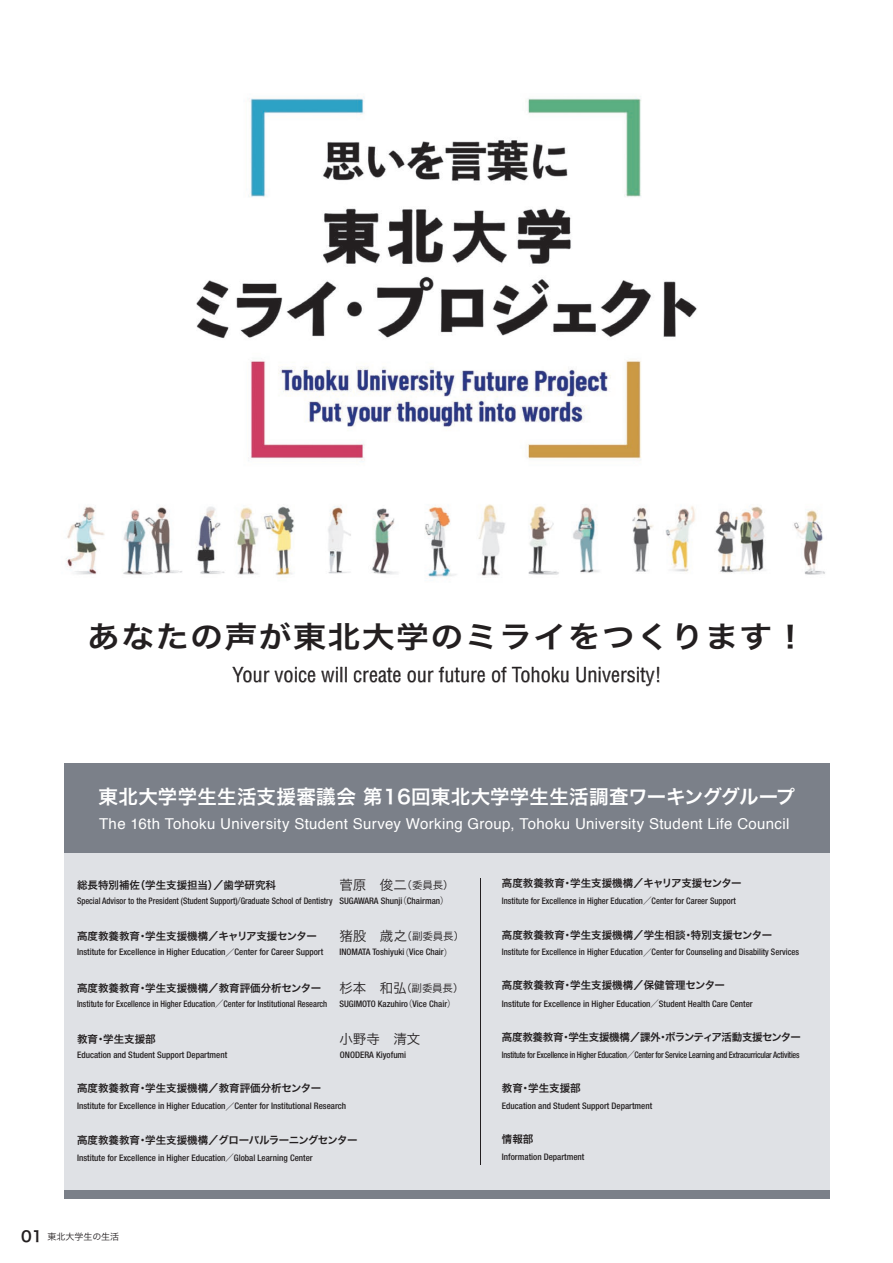
<style>
.page{position:relative;width:893px;height:1263px;background:#fff}
.page>*{position:absolute;margin:0;border:0;box-sizing:border-box;transform-origin:0 0}
.t1{font:30px "Hiragino Sans W6";letter-spacing:.04em;color:#231f20;scale:1.1 1}
.t2{font:condensed 20.25px "Helvetica LT Std";color:#231f20}
.t3{font:19.5px "Hira Kaku Std W6";letter-spacing:.01em;color:#fff}
.t4{font:15px "Helvetica";letter-spacing:.025em;color:#fff}
.t5{font:13.5px "Hira Kaku Pro W3";color:#231f20}
.t6{font:10.5px "Hira Kaku Pro W6";color:#231f20}
.t7{font:10.5px "Hira Kaku Pro W6";letter-spacing:-.025em;color:#231f20}
.t8{font:10.5px "Hira Kaku Pro W3";letter-spacing:-.02em;color:#231f20}
.t9{font:500 condensed 9px "Helvetica Neue LT Std";color:#231f20}
.t10{font:500 condensed 9px "Helvetica Neue LT Std";color:#231f20;scale:.93 1}
.t11{font:500 condensed 9px "Helvetica Neue LT Std";color:#231f20;scale:.95 1}
.t12{font:500 condensed 9px "Helvetica Neue LT Std";letter-spacing:-.025em;color:#231f20;scale:.9 1}
.t13{font:9px "Hira Kaku Pro W3";color:#231f20}
.s1{font-size:10.5px}
.s2{font-family:"Koz Go Pr 6 N";font-weight:400;font-stretch:normal}
.s3{font-size:13.5px}
.s4{font-family:"Hira Kaku Pro W6";font-size:10.5px}
.s5{font-family:"Hira Kaku Pro W6";font-size:15px}
</style>
<div class="page">
<img style="left:66px;top:504px;width:759px;height:73px">
<img style="left:196px;top:95px;width:501px;height:367px">
<div style="left:64px;top:763px;width:766px;height:435px;background:#dfe1e5"></div>
<div style="left:64px;top:763px;width:766px;height:90px;background:#7b8089"></div>
<div style="left:64px;top:1190px;width:766px;height:8px;background:#7b8089"></div>
<hr style="left:480px;top:878px;width:1px;height:286px;background:#231f20">
<hr style="left:892px;top:0;width:1px;height:51px;background:#939598">
<svg style="left:232px;top:667px;width:37px;height:16px"></svg>
<svg style="left:275px;top:667px;width:40px;height:16px"></svg>
<svg style="left:321px;top:667px;width:26px;height:15px"></svg>
<svg style="left:354px;top:668px;width:47px;height:15px"></svg>
<svg style="left:408px;top:667px;width:77px;height:16px"></svg>
<svg style="left:492px;top:667px;width:14px;height:16px"></svg>
<svg style="left:512px;top:667px;width:57px;height:16px"></svg>
<svg style="left:577px;top:667px;width:82px;height:19px"></svg>
<h1 class="t1" style="left:87px;top:609px;width:656px">あなたの声が東北大学のミライをつくります！</h1>
<h2 class="t2" style="left:232px;top:662px;width:431px">Your voice will create our future of Tohoku University!</h2>
<h3 class="t3" style="left:99px;top:782px;width:698px">東北大学学生生活支援審議会 第１6回東北大学学生生活調査ワーキンググループ</h3>
<h3 class="t4" style="left:99px;top:812px;width:692px">The 16th Tohoku University Student Survey Working Group, Tohoku University Student Life Council</h3>
<p class="t6" style="left:77px;top:875px;width:201px">総長特別補佐（学生支援担当）／歯学研究科</p>
<h3 class="t5" style="left:339px;top:873px;width:116px">菅原　俊二<span class="s1">（委員長）</span></h3>
<p class="t10" style="left:77px;top:895px;width:402px">Special Advisor to the President (Student Support)<span class="s2">/</span>Graduate School of Dentistry SUGAWARA Shunji<span class="s2">（</span>Chairman<span class="s2">）</span></p>
<p class="t6" style="left:77px;top:927px;width:241px">高度教養教育・学生支援機構／キャリア支援センター</p>
<p class="t8" style="left:339px;top:927px;width:126px"><span class="s3">猪股　歳之</span>（副委員長）</p>
<p class="t9" style="left:77px;top:946px;width:248px">Institute for Excellence in Higher Education<span class="s2">／</span>Center for Career Support</p>
<p class="t9" style="left:339px;top:946px;width:115px">INOMATA Toshiyuki<span class="s2">（</span>Vice Chair<span class="s2">）</span></p>
<p class="t6" style="left:77px;top:978px;width:246px">高度教養教育・学生支援機構／教育評価分析センター</p>
<p class="t8" style="left:339px;top:978px;width:126px"><span class="s3">杉本　和弘</span>（副委員長）</p>
<p class="t10" style="left:77px;top:998px;width:271px">Institute for Excellence in Higher Education<span class="s2">／</span>Center for Institutional Research</p>
<p class="t9" style="left:339px;top:998px;width:118px">SUGIMOTO Kazuhiro<span class="s2">（</span>Vice Chair<span class="s2">）</span></p>
<p class="t6" style="left:77px;top:1029px;width:80px">教育・学生支援部</p>
<h3 class="t5" style="left:322px;top:1027px;width:100px"><span class="s4">　</span> 小野寺　清文</h3>
<p class="t9" style="left:77px;top:1049px;width:152px">Education and Student Support Department</p>
<p class="t9" style="left:322px;top:1049px;width:86px"><span class="s2">　　</span>ONODERA Kiyofumi</p>
<p class="t6" style="left:77px;top:1078px;width:246px">高度教養教育・学生支援機構／教育評価分析センター</p>
<p class="t9" style="left:77px;top:1101px;width:271px">Institute for Excellence in Higher Education<span class="s2">／</span>Center for Institutional Research</p>
<p class="t7" style="left:77px;top:1131px;width:282px">高度教養教育・学生支援機構／グローバルラーニングセンター</p>
<p class="t9" style="left:77px;top:1152px;width:237px">Institute for Excellence in Higher Education<span class="s2">／</span>Global Learning Center</p>
<p class="t13" style="left:21px;top:1228px;width:99px"><span class="s5">01</span> 東北大学生の生活</p>
<p class="t6" style="left:502px;top:874px;width:241px">高度教養教育・学生支援機構／キャリア支援センター</p>
<p class="t11" style="left:502px;top:895px;width:248px">Institute for Excellence in Higher Education<span class="s2">／</span>Center for Career Support</p>
<p class="t6" style="left:502px;top:925px;width:272px">高度教養教育・学生支援機構／学生相談・特別支援センター</p>
<p class="t11" style="left:502px;top:946px;width:314px">Institute for Excellence in Higher Education<span class="s2">／</span>Center for Counseling and Disability Services</p>
<p class="t6" style="left:502px;top:975px;width:225px">高度教養教育・学生支援機構／保健管理センター</p>
<p class="t9" style="left:502px;top:998px;width:252px">Institute for Excellence in Higher Education<span class="s2">／</span>Student Health Care Center</p>
<p class="t7" style="left:502px;top:1028px;width:301px">高度教養教育・学生支援機構／課外・ボランティア活動支援センター</p>
<p class="t12" style="left:502px;top:1049px;width:332px">Institute for Excellence in Higher Education<span class="s2">／</span>Center for Service Learning and Extracurricular Activities</p>
<p class="t6" style="left:502px;top:1078px;width:80px">教育・学生支援部</p>
<p class="t9" style="left:502px;top:1100px;width:152px">Education and Student Support Department</p>
<p class="t6" style="left:502px;top:1129px;width:33px">情報部</p>
<p class="t9" style="left:502px;top:1152px;width:84px">Information Department</p>
</div>
